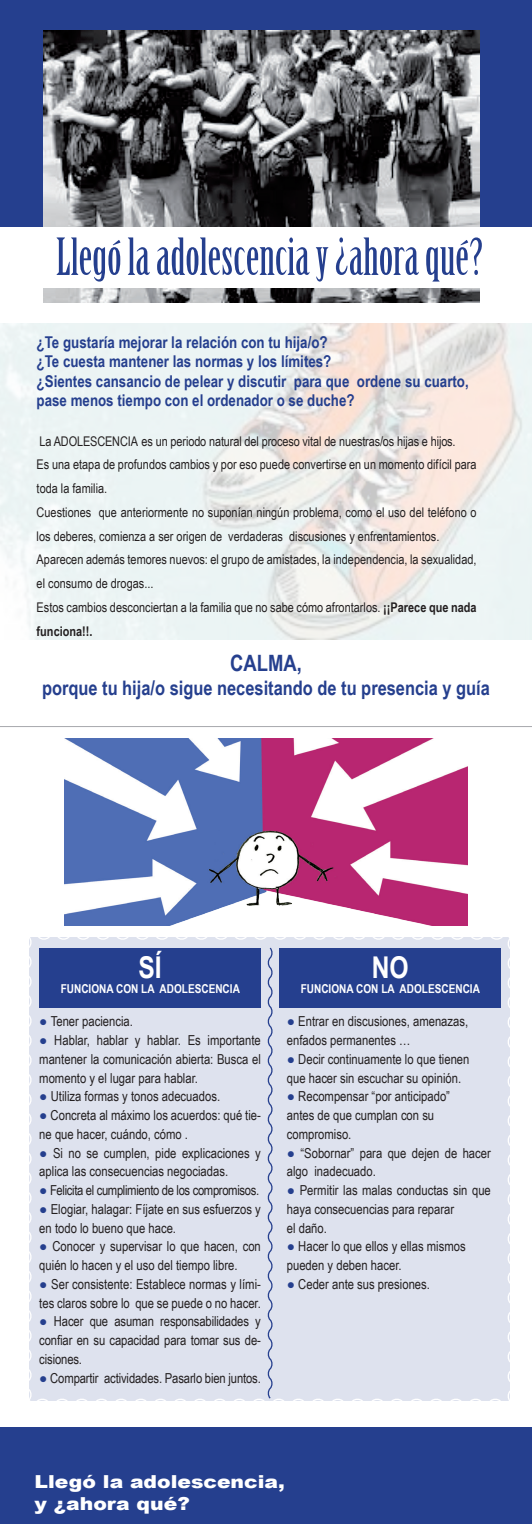
<style>
.page{position:relative;width:532px;height:1524px;background:#fff}
.page>*{position:absolute;margin:0;border:0;box-sizing:border-box;transform-origin:0 0}
.t1{font:50px "Birch Std";color:#253f8e}
.t2{font:700 30px "Arial Narrow";color:#fff}
.t3{font:700 22.5px "Arial Narrow";color:#253f8e}
.t4{font:700 20px "Arial Narrow";color:#253f8e}
.t5{font:900 17.88px "Arial";color:#fff;scale:1.14 1}
.t6{font:700 16.25px "Arial Narrow";color:#253f8e}
.t7{font:13.75px/18.8px "Arial Narrow";color:#231f20}
.t8{font:13.75px "Arial Narrow";letter-spacing:-.025em;color:#231f20}
.t9{font:13.38px/23.8px "Arial Narrow";color:#231f20}
.t10{font:700 12.25px "Arial Narrow";color:#fff}
.s1{font-weight:700}
.s2{font-weight:700;color:#253f8e}
</style>
<div class="page">
<img style="left:0;top:323px;width:531px;height:316px">
<div style="left:0;top:0;width:531px;height:262px;background:#253f8e"></div>
<img style="left:44px;top:31px;width:435px;height:272px">
<img style="left:65px;top:738px;width:402px;height:187px">
<div style="left:29px;top:937px;width:481px;height:464px;background:#dee2ee"></div>
<div style="left:0;top:228px;width:531px;height:60px;background:#fff"></div>
<div style="left:39px;top:948px;width:222px;height:59px;background:#253f8e"></div>
<div style="left:279px;top:948px;width:222px;height:59px;background:#253f8e"></div>
<div style="left:0;top:1427px;width:531px;height:97px;background:#253f8e"></div>
<svg style="left:266px;top:946px;width:8px;height:454px;background:#bdc5dc"></svg>
<hr style="left:0;top:726px;width:531px;height:1px;background:#a8a9ad">
<p class="t1" style="left:56px;top:229px;width:428px">Llegó la adolescencia y ¿ahora qué?</p>
<p class="t6" style="left:37px;top:330px;width:292px">¿Te gustaría mejorar la relación con tu hija/o?</p>
<p class="t6" style="left:37px;top:349px;width:296px">¿Te cuesta mantener las normas y los límites?</p>
<p class="t6" style="left:37px;top:369px;width:433px">¿Sientes cansancio de pelear y discutir para que ordene su cuarto,</p>
<p class="t6" style="left:37px;top:388px;width:319px">pase menos tiempo con el ordenador o se duche?</p>
<p class="t9" style="left:40px;top:428px;width:417px">La ADOLESCENCIA es un periodo natural del proceso vital de nuestras/os hijas e hijos.</p>
<p class="t9" style="left:37px;top:452px;width:441px">Es una etapa de profundos cambios y por eso puede convertirse en un momento difícil para toda la familia.</p>
<p class="t9" style="left:37px;top:500px;width:441px">Cuestiones que anteriormente no suponían ningún problema, como el uso del teléfono o los deberes, comienza a ser origen de verdaderas discusiones y enfrentamientos.</p>
<p class="t9" style="left:37px;top:547px;width:441px">Aparecen además temores nuevos: el grupo de amistades, la independencia, la sexualidad, el consumo de drogas...</p>
<p class="t9" style="left:37px;top:595px;width:441px">Estos cambios desconciertan a la familia que no sabe cómo afrontarlos. <span class="s1">¡¡Parece que nada funciona!!.</span></p>
<p class="t3" style="left:230px;top:646px;width:73px">CALMA,</p>
<p class="t4" style="left:42px;top:673px;width:449px">porque tu hija/o sigue necesitando de tu presencia y guía</p>
<p class="t2" style="left:138px;top:944px;width:25px">SÍ</p>
<p class="t10" style="left:61px;top:979px;width:181px">FUNCIONA CON LA ADOLESCENCIA</p>
<p class="t7" style="left:39px;top:1011px;width:95px"><span class="s2">●</span> Tener paciencia.</p>
<p class="t7" style="left:39px;top:1030px;width:223px;text-align:justify"><span class="s2">●</span> Hablar, hablar y hablar. Es importante mantener la comunicación abierta: Busca el momento y el lugar para hablar.</p>
<p class="t7" style="left:39px;top:1086px;width:182px"><span class="s2">●</span> Utiliza formas y tonos adecuados.</p>
<p class="t7" style="left:39px;top:1105px;width:223px"><span class="s2">●</span> Concreta al máximo los acuerdos: qué tie&shy;ne que hacer, cuándo, cómo .</p>
<p class="t7" style="left:39px;top:1143px;width:223px"><span class="s2">●</span> Si no se cumplen, pide explicaciones y aplica las consecuencias negociadas.</p>
<p class="t8" style="left:39px;top:1180px;width:221px"><span class="s2">●</span> Felicita el cumplimiento de los compromisos.</p>
<p class="t7" style="left:39px;top:1199px;width:223px"><span class="s2">●</span> Elogiar, halagar: Fíjate en sus esfuerzos y en todo lo bueno que hace.</p>
<p class="t7" style="left:39px;top:1236px;width:223px"><span class="s2">●</span> Conocer y supervisar lo que hacen, con quién lo hacen y el uso del tiempo libre.</p>
<p class="t7" style="left:39px;top:1274px;width:223px"><span class="s2">●</span> Ser consistente: Establece normas y lími&shy;tes claros sobre lo que se puede o no hacer.</p>
<p class="t7" style="left:39px;top:1311px;width:223px;text-align:justify"><span class="s2">●</span> Hacer que asuman responsabilidades y confiar en su capacidad para tomar sus de&shy;cisiones.</p>
<p class="t7" style="left:39px;top:1368px;width:223px"><span class="s2">●</span> Compartir actividades. Pasarlo bien juntos.</p>
<p class="t2" style="left:371px;top:944px;width:38px">NO</p>
<p class="t10" style="left:300px;top:979px;width:181px">FUNCIONA CON LA ADOLESCENCIA</p>
<p class="t7" style="left:287px;top:1011px;width:183px"><span class="s2">●</span> Entrar en discusiones, amenazas,</p>
<p class="t7" style="left:287px;top:1030px;width:125px">enfados permanentes …</p>
<p class="t7" style="left:287px;top:1049px;width:184px"><span class="s2">●</span> Decir continuamente lo que tienen</p>
<p class="t7" style="left:287px;top:1068px;width:176px">que hacer sin escuchar su opinión.</p>
<p class="t7" style="left:287px;top:1086px;width:165px"><span class="s2">●</span> Recompensar “por anticipado”</p>
<p class="t7" style="left:287px;top:1105px;width:149px">antes de que cumplan con su</p>
<p class="t7" style="left:287px;top:1124px;width:66px">compromiso.</p>
<p class="t7" style="left:287px;top:1143px;width:205px"><span class="s2">●</span> “Sobornar” para que dejen de hacer algo inadecuado.</p>
<p class="t7" style="left:287px;top:1180px;width:205px"><span class="s2">●</span> Permitir las malas conductas sin que haya consecuencias para reparar</p>
<p class="t7" style="left:287px;top:1218px;width:42px">el daño.</p>
<p class="t7" style="left:287px;top:1236px;width:180px"><span class="s2">●</span> Hacer lo que ellos y ellas mismos</p>
<p class="t7" style="left:287px;top:1255px;width:116px">pueden y deben hacer.</p>
<p class="t7" style="left:287px;top:1274px;width:145px"><span class="s2">●</span> Ceder ante sus presiones.</p>
<p class="t5" style="left:35px;top:1468px;width:221px">Llegó la adolescencia,</p>
<p class="t5" style="left:35px;top:1490px;width:138px">y ¿ahora qué?</p>
</div>
